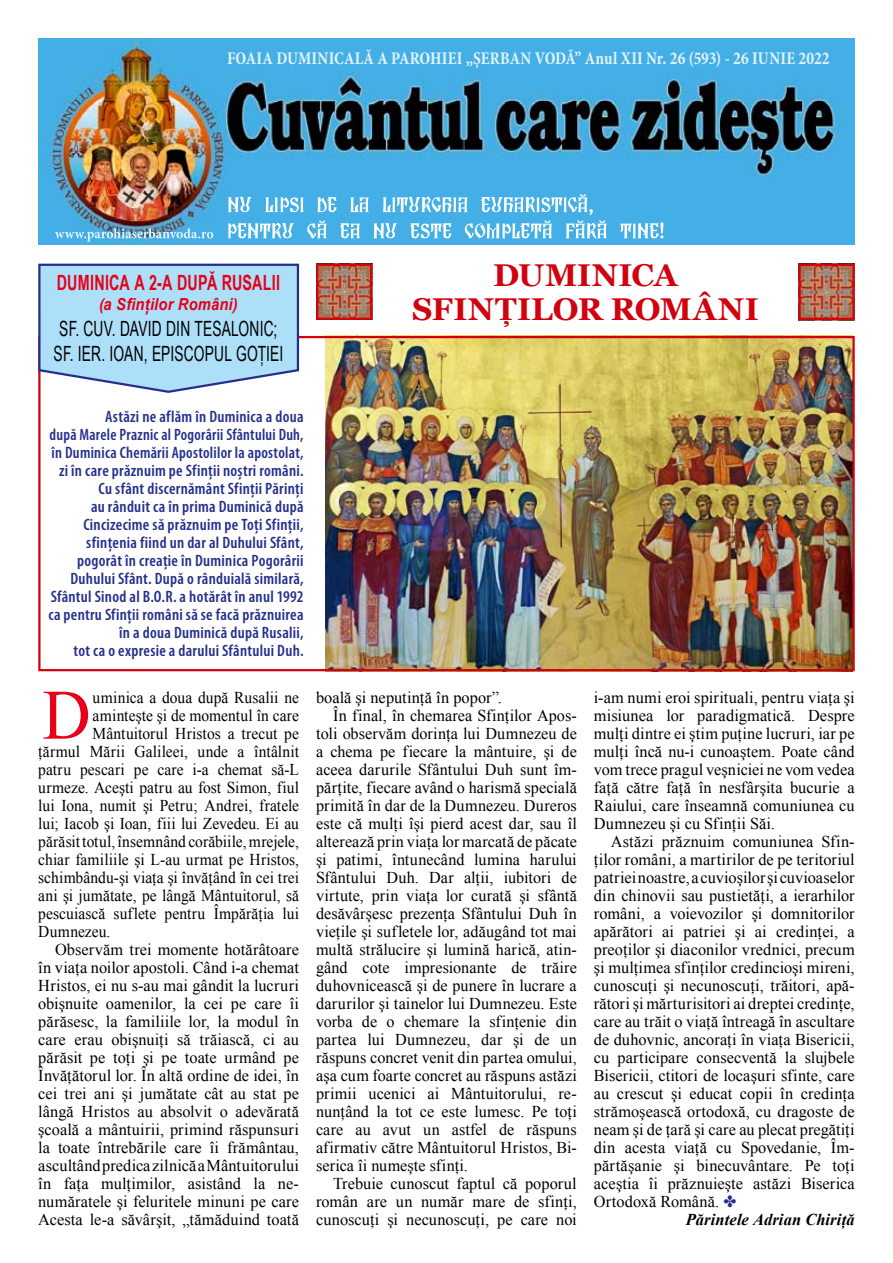
<style>
.page{position:relative;width:893px;height:1263px;background:#fff}
.page>*{position:absolute;margin:0;border:0;box-sizing:border-box;transform-origin:0 0}
.t1{font:70.8px "Times New Roman";color:#e60019;scale:.94 1}
.t2{font:700 31.5px/34.5px "Georgia";letter-spacing:.01em;color:#d1010e;text-align:center}
.t3{font:21px/25.2px "Arial Narrow";letter-spacing:.01em;color:#000;scale:.8 1}
.t4{font:700 21px "Arial Narrow";letter-spacing:.015em;color:#e60019;scale:.83 1}
.t5{font:700 condensed 18px "Minion Pro";letter-spacing:.01em;color:#e2f3fc;scale:.92 1}
.t6{font:16.5px/18px "Times New Roman";letter-spacing:.005em;color:#000;text-align:justify}
.t7{font:600 condensed 16.5px/18px "Myriad Pro";letter-spacing:.015em;color:#242f8d;text-align:right}
.t8{font:16.5px "Times New Roman";letter-spacing:.005em;color:#000;scale:.94 1}
.t9{font:italic 700 16.5px "Times New Roman";letter-spacing:.01em;color:#000}
.t10{font:italic 700 16.5px "Arial";letter-spacing:.01em;color:#e60019;scale:.89 1}
.s1{color:#242f8d}
</style>
<div class="page">
<img style="left:326px;top:339px;width:526px;height:329px">
<div style="left:38px;top:336px;width:817px;height:335px;border:2px solid #d1010e"></div>
<img style="left:38px;top:38px;width:817px;height:206px">
<svg style="left:55px;top:228px;width:158px;height:14px;background:#6bb6dd"></svg>
<svg style="left:228px;top:194px;width:435px;height:44px;background:#6ec0ec"></svg>
<img style="left:319px;top:267px;width:50px;height:50px">
<div style="left:316px;top:264px;width:56px;height:56px;border:2px solid #d1010e"></div>
<img style="left:801px;top:267px;width:51px;height:50px">
<div style="left:798px;top:264px;width:57px;height:56px;border:2px solid #d1010e"></div>
<svg style="left:38px;top:263px;width:262px;height:131px;background:#aed8f2"></svg>
<p class="t5" style="left:227px;top:47px;width:656px">FOAIA DUMINICALĂ A PAROHIEI „ŞERBAN VODĂ” Anul XII Nr. 26 (593) - 26 IUNIE 2022</p>
<p class="t4" style="left:57px;top:266px;width:270px">DUMINICA A 2-A DUPĂ RUSALII</p>
<p class="t10" style="left:99px;top:294px;width:157px">(a Sfinţilor Români)</p>
<p class="t3" style="left:54px;top:315px;width:285px">SF. CUV. DAVID DIN TESALONIC;<br>SF. IER. IOAN, EPISCOPUL GOȚIEI</p>
<h2 class="t2" style="left:412px;top:258px;width:348px">DUMINICA<br>SFINŢILOR ROMÂNI</h2>
<p class="t7" style="left:48px;top:407px;width:257px">Astăzi ne aflăm în Duminica a doua<br>după Marele Praznic al Pogorârii Sfântului Duh, în Duminica Chemării Apostolilor la apostolat, zi în care prăznuim pe Sfinții noștri români.<br>Cu sfânt discernământ Sfinții Părinți<br>au rânduit ca în prima Duminică după Cincizecime să prăznuim pe Toți Sfinții, sfințenia fiind un dar al Duhului Sfânt, pogorât în creație în Duminica Pogorârii Duhului Sfânt. După o rânduială similară, Sfântul Sinod al B.O.R. a hotărât în anul 1992 ca pentru Sfinții români să se facă prăznuirea în a doua Duminică după Rusalii,<br>tot ca o expresie a darului Sfântului Duh.</p>
<h1 class="t1" style="left:43px;top:667px;width:53px">D</h1>
<p class="t8" style="left:93px;top:686px;width:221px">uminica a doua după Rusalii ne</p>
<p class="t8" style="left:93px;top:704px;width:221px">aminteşte şi de momentul în care</p>
<p class="t8" style="left:93px;top:722px;width:221px">Mântuitorul Hristos a trecut pe</p>
<p class="t8" style="left:38px;top:740px;width:279px">ţărmul Mării Galileei, unde a întâlnit</p>
<p class="t8" style="left:38px;top:758px;width:279px">patru pescari pe care i-a chemat să-L</p>
<p class="t8" style="left:38px;top:776px;width:279px">urmeze. Aceşti patru au fost Simon, fiul</p>
<p class="t8" style="left:38px;top:794px;width:279px">lui Iona, numit şi Petru; Andrei, fratele</p>
<p class="t8" style="left:38px;top:812px;width:279px">lui; Iacob şi Ioan, fiii lui Zevedeu. Ei au</p>
<p class="t8" style="left:38px;top:830px;width:279px">părăsit totul, însemnând corăbiile, mrejele,</p>
<p class="t8" style="left:38px;top:848px;width:279px">chiar familiile şi L-au urmat pe Hristos,</p>
<p class="t8" style="left:38px;top:866px;width:279px">schimbându-şi viaţa şi învăţând în cei trei</p>
<p class="t8" style="left:38px;top:884px;width:279px">ani şi jumătate, pe lângă Mântuitorul, să</p>
<p class="t8" style="left:38px;top:902px;width:279px">pescuiască suflete pentru Împărăţia lui</p>
<p class="t8" style="left:38px;top:920px;width:78px">Dumnezeu.</p>
<p class="t6" style="left:55px;top:940px;width:245px">Observăm trei momente hotărâtoare</p>
<p class="t6" style="left:38px;top:958px;width:262px">în viaţa noilor apostoli. Când i-a chemat</p>
<p class="t6" style="left:38px;top:976px;width:262px">Hristos, ei nu s-au mai gândit la lucruri</p>
<p class="t6" style="left:38px;top:994px;width:262px">obişnuite oamenilor, la cei pe care îi</p>
<p class="t6" style="left:38px;top:1012px;width:262px">părăsesc, la familiile lor, la modul în</p>
<p class="t6" style="left:38px;top:1030px;width:262px">care erau obişnuiţi să trăiască, ci au</p>
<p class="t6" style="left:38px;top:1048px;width:262px">părăsit pe toţi şi pe toate urmând pe</p>
<p class="t6" style="left:38px;top:1066px;width:262px">Învăţătorul lor. În altă ordine de idei, în</p>
<p class="t6" style="left:38px;top:1084px;width:262px">cei trei ani şi jumătate cât au stat pe</p>
<p class="t6" style="left:38px;top:1102px;width:262px">lângă Hristos au absolvit o adevărată</p>
<p class="t6" style="left:38px;top:1120px;width:262px">şcoală a mântuirii, primind răspunsuri</p>
<p class="t6" style="left:38px;top:1138px;width:262px">la toate întrebările care îi frământau,</p>
<p class="t6" style="left:38px;top:1156px;width:262px">ascultând predica zilnică a Mântuitorului</p>
<p class="t6" style="left:38px;top:1174px;width:262px">în faţa mulţimilor, asistând la ne-</p>
<p class="t6" style="left:38px;top:1192px;width:262px">număratele şi feluritele minuni pe care</p>
<p class="t6" style="left:38px;top:1210px;width:262px">Acesta le-a săvârşit, „tămăduind toată</p>
<p class="t6" style="left:316px;top:688px;width:187px">boală şi neputinţă în popor”.</p>
<p class="t6" style="left:333px;top:706px;width:245px">În final, în chemarea Sfinţilor Apos-</p>
<p class="t6" style="left:316px;top:724px;width:262px">toli observăm dorinţa lui Dumnezeu de</p>
<p class="t6" style="left:316px;top:742px;width:262px">a chema pe fiecare la mântuire, şi de</p>
<p class="t6" style="left:316px;top:760px;width:262px">aceea darurile Sfântului Duh sunt îm-</p>
<p class="t6" style="left:316px;top:778px;width:262px">părţite, fiecare având o harismă specială</p>
<p class="t6" style="left:316px;top:796px;width:262px">primită în dar de la Dumnezeu. Dureros</p>
<p class="t6" style="left:316px;top:814px;width:262px">este că mulţi îşi pierd acest dar, sau îl</p>
<p class="t6" style="left:316px;top:832px;width:262px">alterează prin viaţa lor marcată de păcate</p>
<p class="t6" style="left:316px;top:850px;width:262px">şi patimi, întunecând lumina harului</p>
<p class="t6" style="left:316px;top:868px;width:262px">Sfântului Duh. Dar alţii, iubitori de</p>
<p class="t6" style="left:316px;top:886px;width:262px">virtute, prin viaţa lor curată şi sfântă</p>
<p class="t6" style="left:316px;top:904px;width:262px">desăvârşesc prezenţa Sfântului Duh în</p>
<p class="t6" style="left:316px;top:922px;width:262px">vieţile şi sufletele lor, adăugând tot mai</p>
<p class="t6" style="left:316px;top:940px;width:262px">multă strălucire şi lumină harică, atin-</p>
<p class="t6" style="left:316px;top:958px;width:262px">gând cote impresionante de trăire</p>
<p class="t6" style="left:316px;top:976px;width:262px">duhovnicească şi de punere în lucrare a</p>
<p class="t6" style="left:316px;top:994px;width:262px">darurilor şi tainelor lui Dumnezeu. Este</p>
<p class="t6" style="left:316px;top:1012px;width:262px">vorba de o chemare la sfinţenie din</p>
<p class="t6" style="left:316px;top:1030px;width:262px">partea lui Dumnezeu, dar şi de un</p>
<p class="t6" style="left:316px;top:1048px;width:262px">răspuns concret venit din partea omului,</p>
<p class="t6" style="left:316px;top:1066px;width:262px">aşa cum foarte concret au răspuns astăzi</p>
<p class="t6" style="left:316px;top:1084px;width:262px">primii ucenici ai Mântuitorului, re-</p>
<p class="t6" style="left:316px;top:1102px;width:262px">nunţând la tot ce este lumesc. Pe toţi</p>
<p class="t6" style="left:316px;top:1120px;width:262px">care au avut un astfel de răspuns</p>
<p class="t6" style="left:316px;top:1138px;width:262px">afirmativ către Mântuitorul Hristos, Bi-</p>
<p class="t6" style="left:316px;top:1156px;width:153px">serica îi numeşte sfinţi.</p>
<p class="t6" style="left:333px;top:1174px;width:245px">Trebuie cunoscut faptul că poporul</p>
<p class="t6" style="left:316px;top:1192px;width:262px">român are un număr mare de sfinţi,</p>
<p class="t6" style="left:316px;top:1210px;width:262px">cunoscuţi şi necunoscuţi, pe care noi</p>
<p class="t6" style="left:594px;top:688px;width:262px">i‑am numi eroi spirituali, pentru viaţa şi misiunea lor paradigmatică. Despre mulţi dintre ei ştim puţine lucruri, iar pe mulţi încă nu-i cunoaştem. Poate când vom trece pragul veşniciei ne vom vedea faţă către faţă în nesfârşita bucurie a Raiului, care înseamnă comuniunea cu Dumnezeu şi cu Sfinţii Săi.</p>
<p class="t6" style="left:611px;top:832px;width:245px">Astăzi prăznuim comuniunea Sfin-</p>
<p class="t6" style="left:594px;top:850px;width:262px">ţilor români, a martirilor de pe teritoriul</p>
<p class="t6" style="left:594px;top:868px;width:262px">patriei noastre, a cuvioşilor şi cuvioaselor</p>
<p class="t6" style="left:594px;top:886px;width:262px">din chinovii sau pustietăţi, a ierarhilor</p>
<p class="t6" style="left:594px;top:904px;width:262px">români, a voievozilor şi domnitorilor</p>
<p class="t6" style="left:594px;top:922px;width:262px">apărători ai patriei şi ai credinţei, a</p>
<p class="t6" style="left:594px;top:940px;width:262px">preoţilor şi diaconilor vrednici, precum</p>
<p class="t6" style="left:594px;top:958px;width:262px">şi mulţimea sfinţilor credincioşi mireni,</p>
<p class="t6" style="left:594px;top:976px;width:262px">cunoscuţi şi necunoscuţi, trăitori, apă-</p>
<p class="t6" style="left:594px;top:994px;width:262px">rători şi mărturisitori ai dreptei credinţe,</p>
<p class="t6" style="left:594px;top:1012px;width:262px">care au trăit o viaţă întreagă în ascultare</p>
<p class="t6" style="left:594px;top:1030px;width:262px">de duhovnic, ancoraţi în viaţa Bisericii,</p>
<p class="t6" style="left:594px;top:1048px;width:262px">cu participare consecventă la slujbele</p>
<p class="t6" style="left:594px;top:1066px;width:262px">Bisericii, ctitori de locaşuri sfinte, care</p>
<p class="t6" style="left:594px;top:1084px;width:262px">au crescut şi educat copii în credinţa</p>
<p class="t6" style="left:594px;top:1102px;width:262px">strămoşească ortodoxă, cu dragoste de</p>
<p class="t6" style="left:594px;top:1120px;width:262px">neam şi de ţară şi care au plecat pregătiţi</p>
<p class="t6" style="left:594px;top:1138px;width:262px">din acesta viaţă cu Spovedanie, Îm-</p>
<p class="t6" style="left:594px;top:1156px;width:262px">părtăşanie şi binecuvântare. Pe toţi</p>
<p class="t6" style="left:594px;top:1174px;width:262px">aceştia îi prăznuieşte astăzi Biserica</p>
<p class="t6" style="left:594px;top:1192px;width:144px">Ortodoxă Română. <span class="s1">✤</span></p>
<p class="t9" style="left:686px;top:1208px;width:170px">Părintele Adrian Chiriţă</p>
</div>
